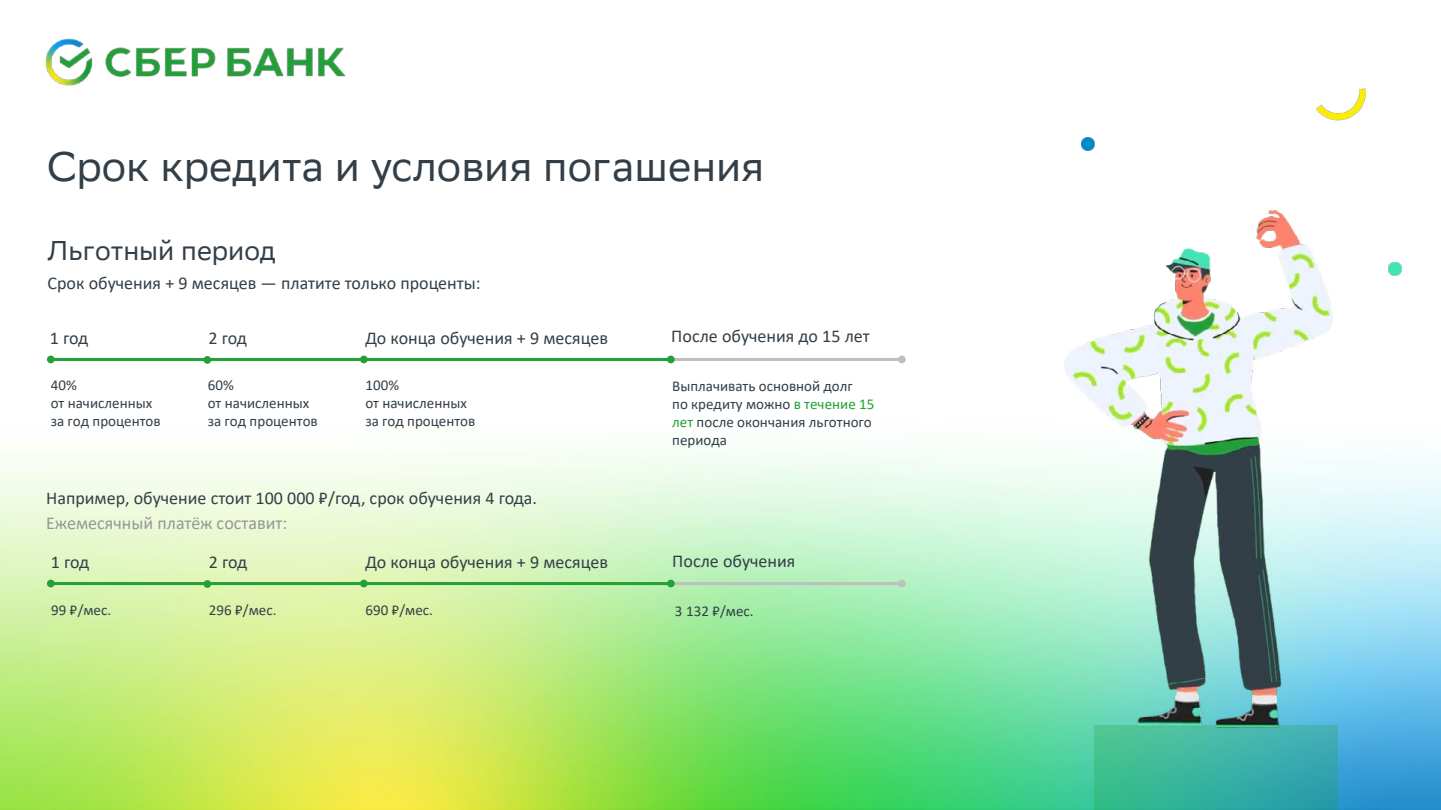
<style>
.page{position:relative;width:1441px;height:810px;background:#fff}
.page>*{position:absolute;margin:0;border:0;box-sizing:border-box;transform-origin:0 0}
.t1{font:42px "SB Sans Display";color:#333f48}
.t2{font:27px "SB Sans Display";color:#333f48}
.t3{font:18px "Calibri";color:#333f48}
.t4{font:18px "Calibri";color:#979797}
.t5{font:15px/18px "Calibri";color:#333f48}
.s1{color:#21a138}
</style>
<div class="page">
<img style="left:0;top:137px;width:1440px;height:673px">
<img style="left:45px;top:38px;width:301px;height:48px">
<svg style="left:1388px;top:263px;width:13px;height:13px"></svg>
<img style="left:1316px;top:88px;width:50px;height:33px">
<svg style="left:1081px;top:138px;width:13px;height:12px"></svg>
<img style="left:1037px;top:188px;width:311px;height:559px">
<hr style="left:51px;top:358px;width:621px;height:3px;background:#21a138">
<hr style="left:673px;top:358px;width:230px;height:3px;background:#bfbfbf">
<div style="left:47px;top:356px;width:8px;height:7px;background:#21a138;border-radius:50%"></div>
<div style="left:897px;top:356px;width:8px;height:7px;background:#bfbfbf;border-radius:50%"></div>
<div style="left:203px;top:356px;width:8px;height:8px;background:#21a138;border-radius:50%"></div>
<div style="left:360px;top:356px;width:8px;height:7px;background:#21a138;border-radius:50%"></div>
<div style="left:667px;top:356px;width:7px;height:7px;background:#21a138;border-radius:50%"></div>
<hr style="left:51px;top:582px;width:621px;height:3px;background:#21a138">
<hr style="left:673px;top:582px;width:230px;height:3px;background:#bfbfbf">
<div style="left:47px;top:580px;width:8px;height:7px;background:#21a138;border-radius:50%"></div>
<div style="left:897px;top:580px;width:8px;height:7px;background:#bfbfbf;border-radius:50%"></div>
<div style="left:203px;top:580px;width:8px;height:8px;background:#21a138;border-radius:50%"></div>
<div style="left:360px;top:580px;width:8px;height:7px;background:#21a138;border-radius:50%"></div>
<div style="left:667px;top:580px;width:7px;height:7px;background:#21a138;border-radius:50%"></div>
<div style="left:1094px;top:726px;width:243px;height:84px;background:#21a138;opacity:.25"></div>
<h1 class="t1" style="left:47px;top:142px;width:719px">Срок кредита и условия погашения</h1>
<h2 class="t2" style="left:48px;top:235px;width:229px">Льготный период</h2>
<p class="t3" style="left:48px;top:271px;width:434px">Срок обучения + 9 месяцев — платите только проценты:</p>
<p class="t3" style="left:50px;top:326px;width:40px">1 год</p>
<p class="t3" style="left:208px;top:325px;width:40px">2 год</p>
<p class="t3" style="left:365px;top:325px;width:244px">До конца обучения + 9 месяцев</p>
<p class="t3" style="left:671px;top:324px;width:200px">После обучения до 15 лет</p>
<p class="t5" style="left:672px;top:377px;width:204px">Выплачивать основной долг<br>по кредиту можно <span class="s1">в течение 15 лет</span> после окончания льготного периода</p>
<p class="t5" style="left:51px;top:376px;width:111px">40%<br>от начисленных за год процентов</p>
<p class="t5" style="left:208px;top:376px;width:111px">60%<br>от начисленных за год процентов</p>
<p class="t5" style="left:365px;top:376px;width:111px">100%<br>от начисленных за год процентов</p>
<p class="t3" style="left:46px;top:486px;width:492px">Например, обучение стоит 100 000 ₽/год, срок обучения 4 года.</p>
<p class="t4" style="left:46px;top:511px;width:243px">Ежемесячный платёж составит:</p>
<p class="t3" style="left:51px;top:550px;width:40px">1 год</p>
<p class="t3" style="left:209px;top:549px;width:40px">2 год</p>
<p class="t3" style="left:365px;top:549px;width:244px">До конца обучения + 9 месяцев</p>
<p class="t3" style="left:672px;top:548px;width:125px">После обучения</p>
<p class="t5" style="left:51px;top:601px;width:61px">99 ₽/мес.</p>
<p class="t5" style="left:209px;top:601px;width:69px">296 ₽/мес.</p>
<p class="t5" style="left:365px;top:601px;width:69px">690 ₽/мес.</p>
<p class="t5" style="left:675px;top:602px;width:80px">3 132 ₽/мес.</p>
</div>
